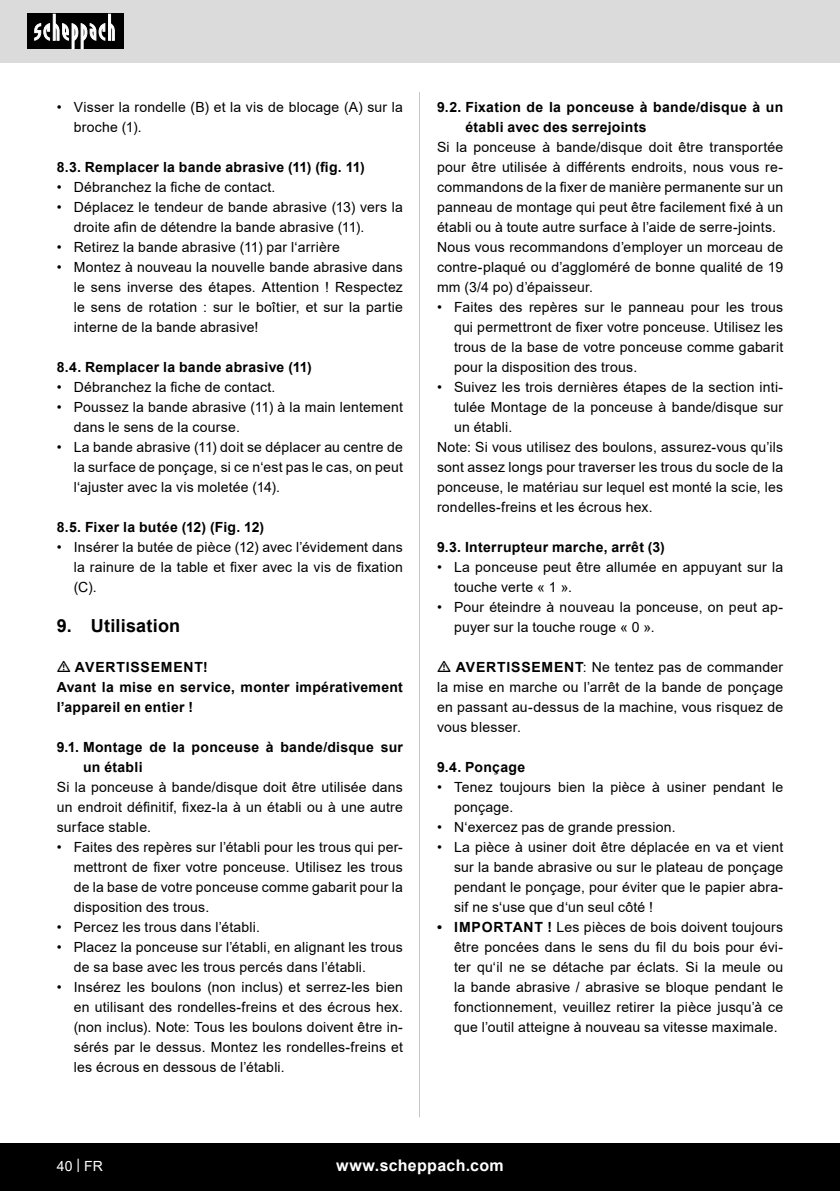
<style>
.page{position:relative;width:840px;height:1191px;background:#fff}
.page>*{position:absolute;margin:0;border:0;box-sizing:border-box;transform-origin:0 0}
.t1{font:700 18px "Arial";letter-spacing:.01em;color:#000}
.t2{font:700 16px "Arial";letter-spacing:.02em;color:#fff}
.Basiseinstellung{font:14px/20px "Arial";letter-spacing:.015em;color:#000;text-align:justify}
.Subheadline{font:700 14px/20px "Arial";letter-spacing:.02em;color:#000}
.Grundtext_Bold{font:700 14px/20px "Arial";letter-spacing:.02em;color:#000}
.Grundtext_TT{font:700 14px "Arial";letter-spacing:.055em;color:#000}
.t3{font:14px "Arial";color:#fff}
.s1{font-weight:700}
</style>
<div class="page">
<div style="left:0;top:0;width:839px;height:63px;background:#dbdbdb"></div>
<div style="left:0;top:1143px;width:839px;height:48px;background:#000"></div>
<div style="left:27px;top:14px;width:96px;height:35px;background:#000"></div>
<svg style="left:34px;top:14px;width:81px;height:35px"></svg>
<hr style="left:419px;top:92px;width:1px;height:1025px;background:#c7c7c7">
<p class="Basiseinstellung" style="left:74px;top:97px;width:330px;text-indent:-17px">• Visser la rondelle (B) et la vis de blocage (A) sur la broche (1).</p>
<p class="Subheadline" style="left:57px;top:157px;width:309px">8.3. Remplacer la bande abrasive (11) (fig. 11)</p>
<p class="Basiseinstellung" style="left:57px;top:177px;width:220px">• Débranchez la fiche de contact.</p>
<p class="Basiseinstellung" style="left:74px;top:197px;width:330px;text-indent:-17px">• Déplacez le tendeur de bande abrasive (13) vers la droite afin de détendre la bande abrasive (11).</p>
<p class="Basiseinstellung" style="left:57px;top:237px;width:284px">• Retirez la bande abrasive (11) par l‘arrière</p>
<p class="Basiseinstellung" style="left:74px;top:257px;width:330px;text-indent:-17px">• Montez à nouveau la nouvelle bande abrasive dans le sens inverse des étapes. Attention ! Respectez le sens de rotation : sur le boîtier, et sur la partie interne de la bande abrasive!</p>
<p class="Subheadline" style="left:57px;top:357px;width:256px">8.4. Remplacer la bande abrasive (11)</p>
<p class="Basiseinstellung" style="left:57px;top:377px;width:220px">• Débranchez la fiche de contact.</p>
<p class="Basiseinstellung" style="left:74px;top:397px;width:330px;text-indent:-17px">• Poussez la bande abrasive (11) à la main lentement dans le sens de la course.</p>
<p class="Basiseinstellung" style="left:74px;top:437px;width:330px;text-indent:-17px">• La bande abrasive (11) doit se déplacer au centre de la surface de ponçage, si ce n‘est pas le cas, on peut l‘ajuster avec la vis moletée (14).</p>
<p class="Subheadline" style="left:57px;top:517px;width:209px">8.5. Fixer la butée (12) (Fig. 12)</p>
<p class="Basiseinstellung" style="left:74px;top:537px;width:330px;text-indent:-17px">• Insérer la butée de pièce (12) avec l’évidement dans la rainure de la table et fixer avec la vis de fixation (C).</p>
<p class="t1" style="left:57px;top:613px;width:125px">9. Utilisation</p>
<p class="Grundtext_TT" style="left:75px;top:657px;width:134px">AVERTISSEMENT!</p>
<p class="Grundtext_Bold" style="left:57px;top:677px;width:347px">Avant la mise en service, monter impérativement l’appareil en entier !</p>
<p class="Subheadline" style="left:83px;top:737px;width:321px;text-indent:-26px">9.1. Montage de la ponceuse à bande/disque sur un établi</p>
<p class="Basiseinstellung" style="left:57px;top:777px;width:347px">Si la ponceuse à bande/disque doit être utilisée dans un endroit définitif, fixez-la à un établi ou à une autre surface stable.</p>
<p class="Basiseinstellung" style="left:74px;top:837px;width:330px;text-indent:-17px">• Faites des repères sur l’établi pour les trous qui per&shy;mettront de fixer votre ponceuse. Utilisez les trous de la base de votre ponceuse comme gabarit pour la disposition des trous.</p>
<p class="Basiseinstellung" style="left:57px;top:917px;width:205px">• Percez les trous dans l’établi.</p>
<p class="Basiseinstellung" style="left:74px;top:937px;width:330px;text-indent:-17px">• Placez la ponceuse sur l’établi, en alignant les trous de sa base avec les trous percés dans l’établi.</p>
<p class="Basiseinstellung" style="left:74px;top:977px;width:330px;text-indent:-17px">• Insérez les boulons (non inclus) et serrez-les bien en utilisant des rondelles-freins et des écrous hex. (non inclus). Note: Tous les boulons doivent être in&shy;sérés par le dessus. Montez les rondelles-freins et les écrous en dessous de l’établi.</p>
<p class="Subheadline" style="left:465px;top:97px;width:319px;text-indent:-28px">9.2. Fixation de la ponceuse à bande/disque à un établi avec des serrejoints</p>
<p class="Basiseinstellung" style="left:437px;top:137px;width:347px">Si la ponceuse à bande/disque doit être transportée pour être utilisée à différents endroits, nous vous re&shy;commandons de la fixer de manière permanente sur un panneau de montage qui peut être facilement fixé à un établi ou à toute autre surface à l’aide de serre-joints.</p>
<p class="Basiseinstellung" style="left:437px;top:237px;width:347px">Nous vous recommandons d’employer un morceau de contre-plaqué ou d’aggloméré de bonne qualité de 19 mm (3/4 po) d’épaisseur.</p>
<p class="Basiseinstellung" style="left:454px;top:297px;width:330px;text-indent:-17px">• Faites des repères sur le panneau pour les trous qui permettront de fixer votre ponceuse. Utilisez les trous de la base de votre ponceuse comme gabarit pour la disposition des trous.</p>
<p class="Basiseinstellung" style="left:454px;top:377px;width:330px;text-indent:-17px">• Suivez les trois dernières étapes de la section inti&shy;tulée Montage de la ponceuse à bande/disque sur un établi.</p>
<p class="Basiseinstellung" style="left:437px;top:437px;width:347px">Note: Si vous utilisez des boulons, assurez-vous qu’ils sont assez longs pour traverser les trous du socle de la ponceuse, le matériau sur lequel est monté la scie, les rondelles-freins et les écrous hex.</p>
<p class="Subheadline" style="left:437px;top:537px;width:229px">9.3. Interrupteur marche, arrêt (3)</p>
<p class="Basiseinstellung" style="left:454px;top:557px;width:330px;text-indent:-17px">• La ponceuse peut être allumée en appuyant sur la touche verte « 1 ».</p>
<p class="Basiseinstellung" style="left:454px;top:597px;width:330px;text-indent:-17px">• Pour éteindre à nouveau la ponceuse, on peut ap&shy;puyer sur la touche rouge « 0 ».</p>
<p class="Basiseinstellung" style="left:437px;top:657px;width:347px;text-indent:19px"><span class="s1">AVERTISSEMENT</span>: Ne tentez pas de commander la mise en marche ou l’arrêt de la bande de ponçage en passant au-dessus de la machine, vous risquez de vous blesser.</p>
<p class="Subheadline" style="left:437px;top:757px;width:90px">9.4. Ponçage</p>
<p class="Basiseinstellung" style="left:454px;top:777px;width:330px;text-indent:-17px">• Tenez toujours bien la pièce à usiner pendant le ponçage.</p>
<p class="Basiseinstellung" style="left:437px;top:817px;width:240px">• N‘exercez pas de grande pression.</p>
<p class="Basiseinstellung" style="left:454px;top:837px;width:330px;text-indent:-17px">• La pièce à usiner doit être déplacée en va et vient sur la bande abrasive ou sur le plateau de ponçage pendant le ponçage, pour éviter que le papier abra&shy;sif ne s‘use que d‘un seul côté !</p>
<p class="Basiseinstellung" style="left:454px;top:917px;width:330px;text-indent:-17px"><span class="s1">• IMPORTANT !</span> Les pièces de bois doivent toujours être poncées dans le sens du fil du bois pour évi&shy;ter qu‘il ne se détache par éclats. Si la meule ou la bande abrasive / abrasive se bloque pendant le fonctionnement, veuillez retirer la pièce jusqu’à ce que l’outil atteigne à nouveau sa vitesse maximale.</p>
<p class="t3" style="left:57px;top:1156px;width:48px">40 | FR</p>
<p class="t2" style="left:336px;top:1154px;width:169px">www.scheppach.com</p>
</div>
